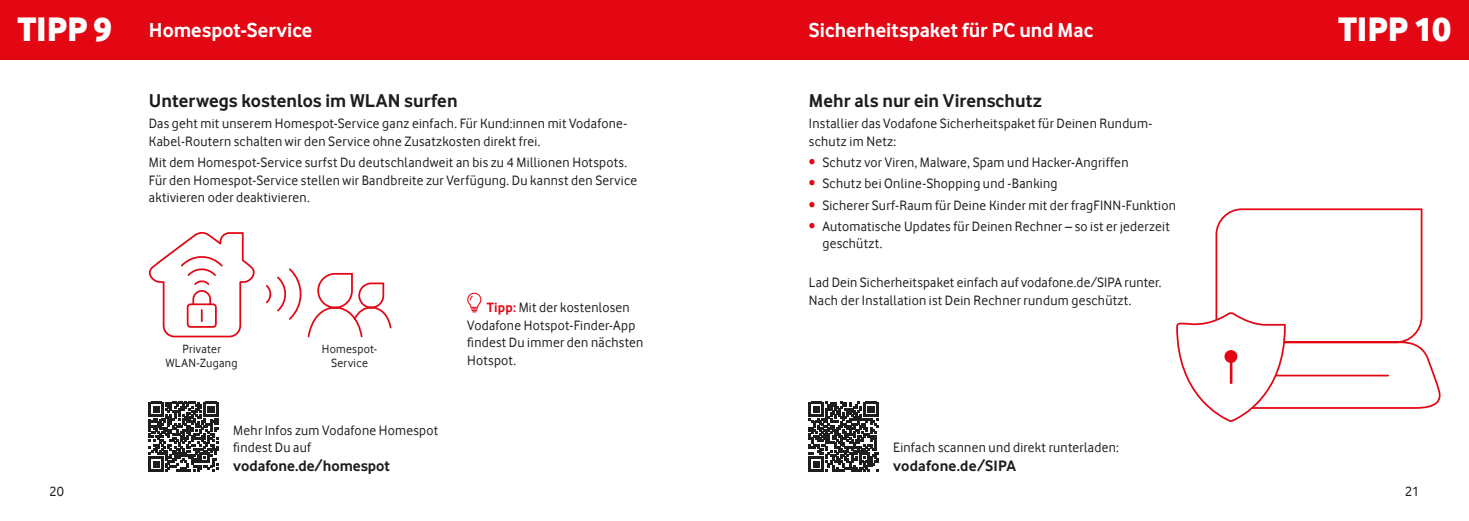
<style>
.page{position:relative;width:1469px;height:521px;background:#fff}
.page>*{position:absolute;margin:0;border:0;box-sizing:border-box;transform-origin:0 0}
.t1{font:35px "Vodafone Ex B";letter-spacing:-.005em;color:#fff}
.t2{font:700 21px "Vodafone Rg";color:#fff}
.t3{font:700 19.25px "Vodafone Rg";color:#1d1d1b}
.t4{font:700 15.75px "Vodafone Rg";color:#1d1d1b}
.t5{font:14px/17.5px "Vodafone Rg";letter-spacing:.02em;color:#1d1d1b}
.t6{font:12.25px/14px "Vodafone Rg";letter-spacing:.025em;color:#1d1d1b;text-align:center}
.s1{font-family:"Vodafone Ex B";font-weight:400;font-size:35px}
.s2{font-weight:700;color:#e30613}
.s3{color:#e30613}
</style>
<div class="page">
<div style="left:0;top:0;width:1468px;height:60px;background:#e30613"></div>
<svg style="left:467px;top:292px;width:15px;height:21px"></svg>
<svg style="left:149px;top:402px;width:69px;height:69px"></svg>
<svg style="left:809px;top:402px;width:69px;height:69px"></svg>
<svg style="left:266px;top:268px;width:126px;height:70px"></svg>
<svg style="left:148px;top:231px;width:107px;height:107px"></svg>
<svg style="left:1215px;top:208px;width:226px;height:201px"></svg>
<svg style="left:1176px;top:310px;width:110px;height:112px"></svg>
<hr style="left:1229px;top:356px;width:3px;height:27px;background:#e30613">
<div style="left:1224px;top:350px;width:13px;height:13px;background:#e30613;border-radius:50%"></div>
<h2 class="t2" style="left:17px;top:18px;width:296px"><span class="s1">TIPP 9</span> Homespot-Service</h2>
<h2 class="t2" style="left:809px;top:18px;width:286px">Sicherheitspaket für PC und Mac</h2>
<h1 class="t1" style="left:1337px;top:8px;width:115px">TIPP 10</h1>
<h3 class="t3" style="left:149px;top:90px;width:310px">Unterwegs kostenlos im WLAN surfen</h3>
<p class="t5" style="left:149px;top:115px;width:480px">Das geht mit unserem Homespot-Service ganz einfach. Für Kund:innen mit Vodafone-<br>Kabel-Routern schalten wir den Service ohne Zusatzkosten direkt frei.</p>
<p class="t5" style="left:149px;top:154px;width:490px">Mit dem Homespot-Service surfst Du deutschlandweit an bis zu 4 Millionen Hotspots.<br>Für den Homespot-Service stellen wir Bandbreite zur Verfügung. Du kannst den Service aktivieren oder deaktivieren.</p>
<p class="t6" style="left:166px;top:342px;width:73px">Privater<br>WLAN-Zugang</p>
<p class="t6" style="left:322px;top:342px;width:57px">Homespot-<br>Service</p>
<p class="t5" style="left:233px;top:421px;width:206px">Mehr Infos zum Vodafone Homespot findest Du auf</p>
<p class="t4" style="left:233px;top:457px;width:158px">vodafone.de/homespot</p>
<p class="t5" style="left:467px;top:299px;width:178px;text-indent:19px"><span class="s2">Tipp:</span> Mit der kostenlosen<br>Vodafone Hotspot-Finder-App findest Du immer den nächsten<br>Hotspot.</p>
<h3 class="t3" style="left:809px;top:90px;width:235px">Mehr als nur ein Virenschutz</h3>
<p class="t5" style="left:809px;top:115px;width:345px">Installier das Vodafone Sicherheitspaket für Deinen Rundum&shy;schutz im Netz:</p>
<p class="t5" style="left:809px;top:154px;width:321px"><span class="s3">•</span> Schutz vor Viren, Malware, Spam und Hacker-Angriffen</p>
<p class="t5" style="left:809px;top:175px;width:250px"><span class="s3">•</span> Schutz bei Online-Shopping und -Banking</p>
<p class="t5" style="left:809px;top:196px;width:368px"><span class="s3">•</span> Sicherer Surf-Raum für Deine Kinder mit der fragFINN-Funktion</p>
<p class="t5" style="left:822px;top:217px;width:349px;text-indent:-13px"><span class="s3">•</span> Automatische Updates für Deinen Rechner – so ist er jederzeit geschützt.</p>
<p class="t5" style="left:809px;top:273px;width:354px">Lad Dein Sicherheitspaket einfach auf vodafone.de/SIPA runter.<br>Nach der Installation ist Dein Rechner rundum geschützt.</p>
<p class="t5" style="left:893px;top:439px;width:227px">Einfach scannen und direkt runterladen:</p>
<p class="t4" style="left:893px;top:457px;width:124px">vodafone.de/SIPA</p>
<p class="t5" style="left:50px;top:483px;width:16px">20</p>
<p class="t5" style="left:1404px;top:483px;width:16px">21</p>
</div>
